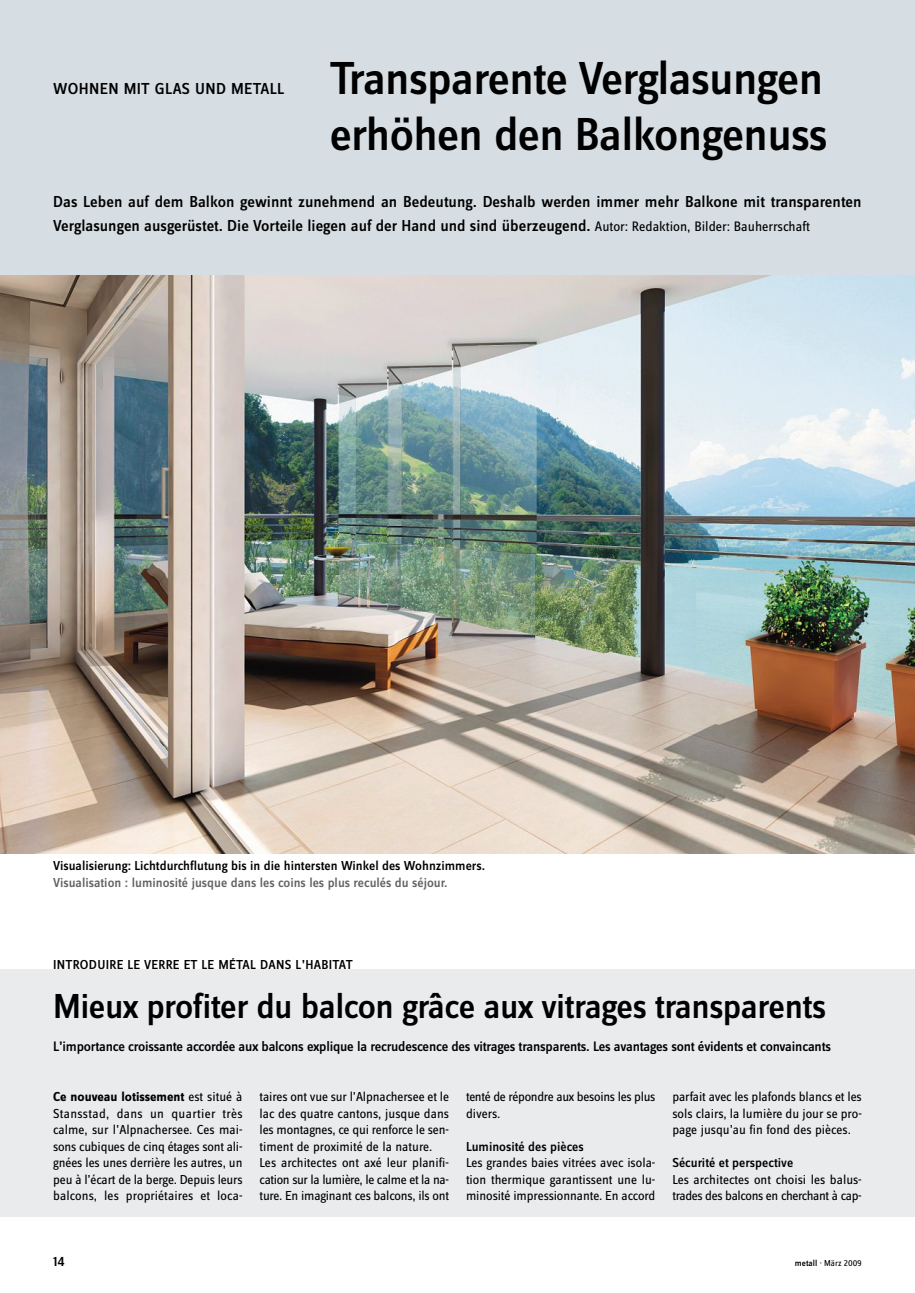
<style>
.page{position:relative;width:915px;height:1293px;background:#fff}
.page>*{position:absolute;margin:0;border:0;box-sizing:border-box;transform-origin:0 0}
.t1{font:48px/55.5px "Zine Sans Dis Medium Roman OV RUIUUB";letter-spacing:-.015em;color:#000}
.t2{font:36px "Zine Sans Dis Medium Roman OV RUIUUB";letter-spacing:-.015em;color:#000}
.t3{font:16.5px/24px "Zine Sans Dis Medium Roman OV RUIUUB";color:#000}
.t4{font:16.5px "Zine Sans Dis Medium Roman OV RUIUUB";letter-spacing:.025em;color:#000}
.t5{font:14.25px "Zine Sans Dis Medium Roman OV RUIUUB";letter-spacing:-.015em;color:#000}
.t6{font:13.5px/16.5px "Zine Sans Dis Regular Roman OV TUIUUB";letter-spacing:-.01em;color:#000;text-align:justify}
.t7{font:13.5px "Zine Sans Dis Medium Roman OV RUIUUB";color:#000}
.t8{font:13.5px "Zine Sans Dis Medium Roman OV RUIUUB";color:#626262}
.t9{font:13.5px "Zine Sans Dis Medium Roman OV RUIUUB";letter-spacing:.025em;color:#000}
.t10{font:13.5px "Zine Sans Dis Bold Roman OV SUIUUB";color:#000}
.t11{font:9px "Zine Sans Dis Regular Roman OV TUIUUB";color:#000}
.s1{font-family:"Zine Sans Dis Regular Roman OV TUIUUB";font-size:14.25px}
.s2{font-family:"Zine Sans Dis Regular Roman OV TUIUUB"}
.s3{font-family:"Zine Sans Dis Medium Roman OV RUIUUB"}
</style>
<div class="page">
<div style="left:0;top:0;width:914px;height:276px;background:#d6dee3"></div>
<div style="left:0;top:969px;width:914px;height:247px;background:#e9ebed"></div>
<img style="left:0;top:276px;width:914px;height:577px">
<p class="t4" style="left:53px;top:79px;width:233px">WOHNEN MIT GLAS UND METALL</p>
<h1 class="t1" style="left:330px;top:50px;width:499px">Transparente Verglasungen erhöhen den Balkongenuss</h1>
<p class="t3" style="left:53px;top:189px;width:809px">Das Leben auf dem Balkon gewinnt zunehmend an Bedeutung. Deshalb werden immer mehr Balkone mit transparenten<br>Verglasungen ausgerüstet. Die Vorteile liegen auf der Hand und sind überzeugend. <span class="s1">Autor: Redaktion, Bilder: Bauherrschaft</span></p>
<p class="t7" style="left:53px;top:857px;width:433px">Visualisierung: Lichtdurchflutung bis in die hintersten Winkel des Wohnzimmers.</p>
<p class="t8" style="left:53px;top:874px;width:396px">Visualisation : luminosité jusque dans les coins les plus reculés du séjour.</p>
<p class="t9" style="left:53px;top:956px;width:301px">INTRODUIRE LE VERRE ET LE MÉTAL DANS L’HABITAT</p>
<h2 class="t2" style="left:53px;top:984px;width:774px">Mieux profiter du balcon grâce aux vitrages transparents</h2>
<p class="t5" style="left:53px;top:1038px;width:779px">L’importance croissante accordée aux balcons explique la recrudescence des vitrages transparents. Les avantages sont évidents et convaincants</p>
<p class="t10" style="left:53px;top:1088px;width:191px">Ce nouveau lotissement <span class="s2">est situé à</span></p>
<p class="t6" style="left:53px;top:1104px;width:191px">Stansstad, dans un quartier très calme, sur l’Alpnachersee. Ces mai&shy;sons cubiques de cinq étages sont ali&shy;gnées les unes derrière les autres, un peu à l’écart de la berge. Depuis leurs balcons, les propriétaires et loca-</p>
<p class="t6" style="left:259px;top:1088px;width:191px;text-align:left">taires ont vue sur l’Alpnachersee et le lac des quatre cantons, jusque dans les montagnes, ce qui renforce le sen&shy;timent de proximité de la nature.<br>Les architectes ont axé leur planifi&shy;cation sur la lumière, le calme et la na&shy;ture. En imaginant ces balcons, ils ont</p>
<p class="t6" style="left:466px;top:1088px;width:191px">tenté de répondre aux besoins les plus divers.</p>
<p class="t7" style="left:466px;top:1138px;width:119px">Luminosité des pièces</p>
<p class="t6" style="left:466px;top:1154px;width:191px">Les grandes baies vitrées avec isola&shy;tion thermique garantissent une lu&shy;minosité impressionnante. En accord</p>
<p class="t6" style="left:672px;top:1088px;width:191px">parfait avec les plafonds blancs et les sols clairs, la lumière du jour se pro&shy;page jusqu’au fin fond des pièces.</p>
<p class="t7" style="left:672px;top:1154px;width:122px">Sécurité et perspective</p>
<p class="t6" style="left:672px;top:1170px;width:191px">Les architectes ont choisi les balus&shy;trades des balcons en cherchant à cap-</p>
<p class="t5" style="left:53px;top:1252px;width:13px">14</p>
<p class="t11" style="left:794px;top:1257px;width:68px"><span class="s3">metall</span> · März 2009</p>
</div>
